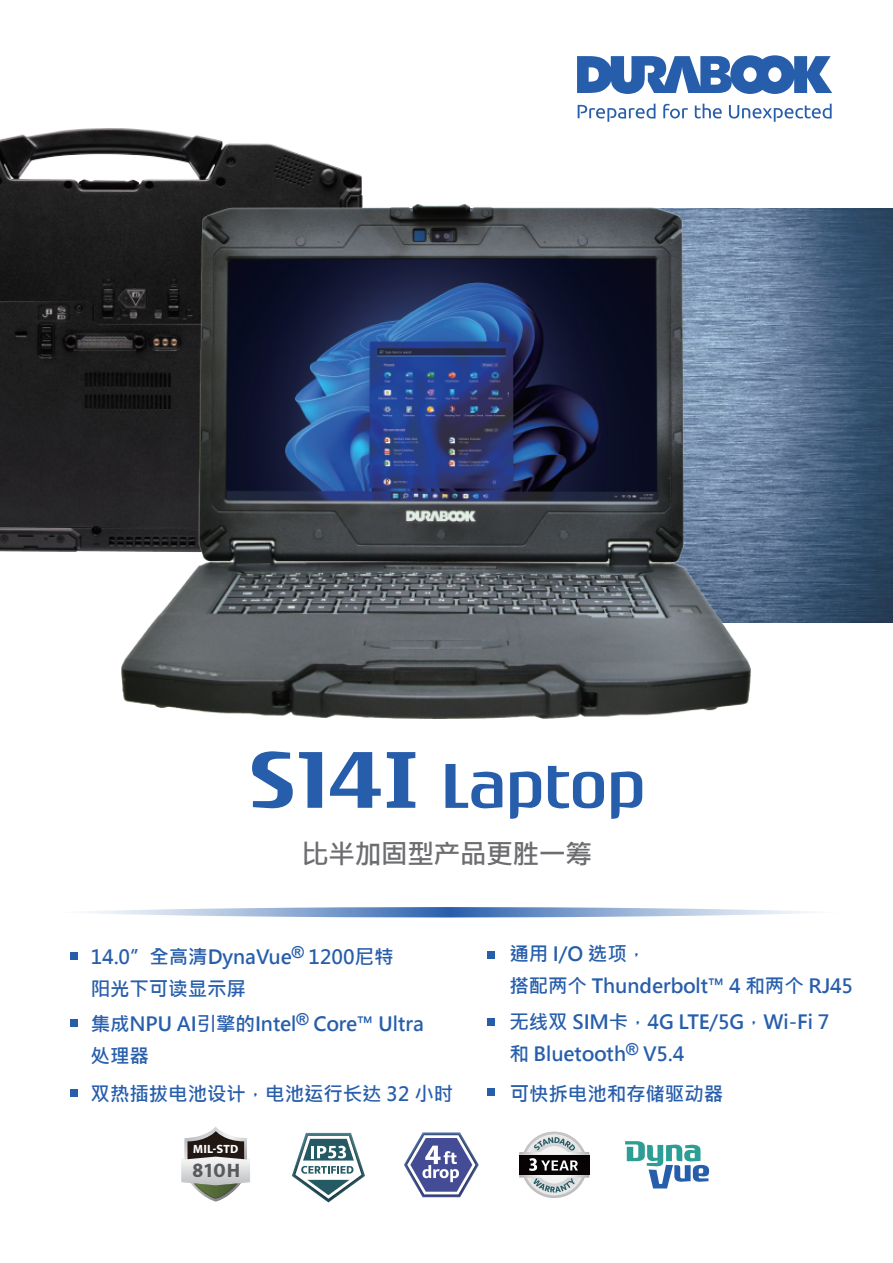
<style>
.page{position:relative;width:893px;height:1263px;background:#fff}
.page>*{position:absolute;margin:0;border:0;box-sizing:border-box;transform-origin:0 0}
.t1{font:700 27px "Microsoft Jheng Hei";letter-spacing:-.025em;color:#6c6d70}
.t2{font:800 20.55px "Mukta";color:#595a5c}
.t3{font:700 19.5px/31.5px "Microsoft Jheng Hei";letter-spacing:-.005em;color:#275eac}
.t4{font:800 12.6px "Mukta";letter-spacing:.01em;color:#fff}
</style>
<div class="page">
<svg style="left:577px;top:55px;width:255px;height:39px"></svg>
<svg style="left:695px;top:104px;width:27px;height:14px"></svg>
<svg style="left:663px;top:104px;width:25px;height:15px"></svg>
<svg style="left:578px;top:104px;width:77px;height:18px"></svg>
<svg style="left:729px;top:104px;width:103px;height:18px"></svg>
<svg style="left:87px;top:907px;width:726px;height:10px"></svg>
<div style="left:70px;top:952px;width:8px;height:8px;background:#275eac"></div>
<div style="left:70px;top:1019px;width:8px;height:8px;background:#275eac"></div>
<div style="left:487px;top:1018px;width:8px;height:8px;background:#275eac"></div>
<div style="left:487px;top:951px;width:8px;height:7px;background:#275eac"></div>
<div style="left:70px;top:1089px;width:8px;height:7px;background:#275eac"></div>
<svg style="left:445px;top:764px;width:57px;height:44px"></svg>
<svg style="left:510px;top:771px;width:31px;height:48px"></svg>
<svg style="left:611px;top:771px;width:31px;height:48px"></svg>
<svg style="left:548px;top:766px;width:56px;height:42px"></svg>
<svg style="left:252px;top:751px;width:41px;height:57px"></svg>
<svg style="left:299px;top:752px;width:23px;height:56px"></svg>
<svg style="left:330px;top:752px;width:51px;height:56px"></svg>
<svg style="left:387px;top:752px;width:28px;height:56px"></svg>
<div style="left:487px;top:1088px;width:8px;height:8px;background:#275eac"></div>
<img style="left:751px;top:209px;width:142px;height:413px">
<img style="left:0;top:129px;width:363px;height:423px">
<svg style="left:625px;top:1141px;width:84px;height:47px"></svg>
<svg style="left:404px;top:1132px;width:75px;height:65px"></svg>
<svg style="left:519px;top:1131px;width:70px;height:67px"></svg>
<svg style="left:292px;top:1133px;width:73px;height:69px"></svg>
<svg style="left:181px;top:1127px;width:69px;height:74px"></svg>
<img style="left:121px;top:204px;width:630px;height:514px">
<h1 class="t1" style="left:302px;top:837px;width:292px">比半加固型产品更胜一筹</h1>
<p class="t3" style="left:91px;top:941px;width:304px">14.0”全高清DynaVue<sup>®</sup> 1200尼特阳光下可读显示屏</p>
<p class="t3" style="left:91px;top:1008px;width:335px">集成NPU AI引擎的Intel<sup>®</sup> Core™ Ultra处理器</p>
<p class="t3" style="left:91px;top:1078px;width:364px">双热插拔电池设计，电池运行长达 32 小时</p>
<p class="t4" style="left:193px;top:1141px;width:47px">MIL-STD</p>
<p class="t2" style="left:192px;top:1158px;width:49px">810H</p>
<p class="t3" style="left:509px;top:938px;width:345px">通用 I/O 选项，<br>搭配两个 Thunderbolt™ 4 和两个 RJ45</p>
<p class="t3" style="left:509px;top:1006px;width:321px">无线双 SIM卡，4G LTE/5G，Wi-Fi 7和 Bluetooth<sup>®</sup> V5.4</p>
<p class="t3" style="left:510px;top:1078px;width:215px">可快拆电池和存储驱动器</p>
</div>
